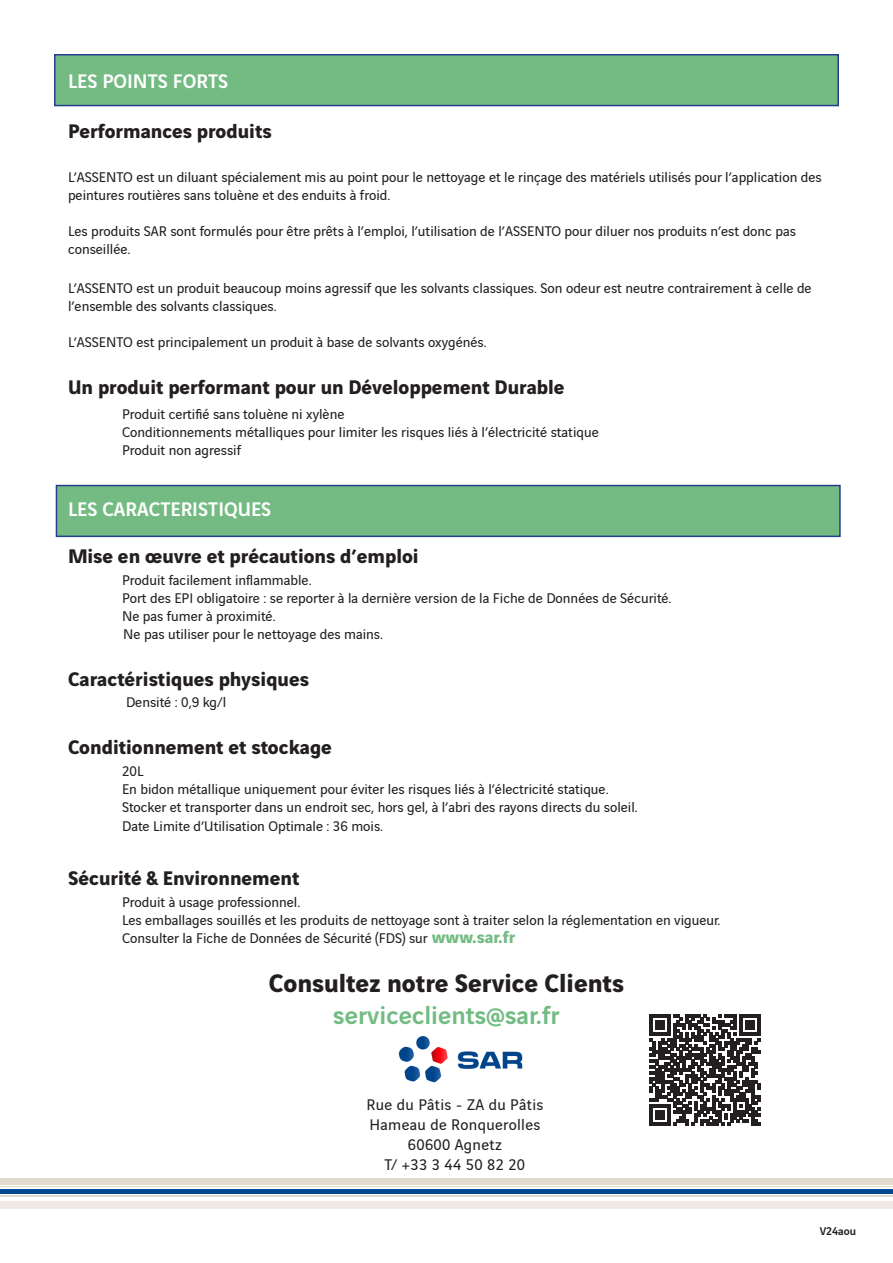
<style>
.page{position:relative;width:893px;height:1263px;background:#fff}
.page>*{position:absolute;margin:0;border:0;box-sizing:border-box;transform-origin:0 0}
.t1{font:700 27px "Vinci Sans";color:#231f20}
.t2{font:500 27px "Vinci Sans";color:#72bc82}
.t3{font:700 21px "Vinci Sans";color:#231f20}
.t4{font:500 21px "Vinci Sans";color:#fff}
.t5{font:16.5px/19.8px "Vinci Sans";letter-spacing:.02em;color:#231f20}
.t6{font:15px/18px "Vinci Sans";color:#231f20}
.t7{font:500 12px "Vinci Sans";color:#231f20}
.s1{font-weight:700;font-size:18px;color:#73bb82}
</style>
<div class="page">
<img style="left:398px;top:1036px;width:125px;height:47px">
<div style="left:54px;top:54px;width:785px;height:52px;background:#73bb82;border:2px solid #253f8e"></div>
<div style="left:56px;top:485px;width:785px;height:52px;background:#73bb82;border:2px solid #253f8e"></div>
<div style="left:0;top:1201px;width:893px;height:7px;background:#efeae5"></div>
<div style="left:0;top:1178px;width:893px;height:7px;background:#e1dacf"></div>
<hr style="left:0;top:1195px;width:893px;height:1px;background:#e1dacf">
<div style="left:0;top:1189px;width:893px;height:5px;background:#014990"></div>
<hr style="left:0;top:1186px;width:893px;height:1px;background:#e1dacf">
<svg style="left:650px;top:1014px;width:111px;height:111px"></svg>
<p class="t4" style="left:68px;top:65px;width:162px">LES POINTS FORTS</p>
<p class="t3" style="left:68px;top:115px;width:205px">Performances produits</p>
<p class="t6" style="left:68px;top:166px;width:755px">L’ASSENTO est un diluant spécialement mis au point pour le nettoyage et le rinçage des matériels utilisés pour l’application des peintures routières sans toluène et des enduits à froid.</p>
<p class="t6" style="left:68px;top:220px;width:729px">Les produits SAR sont formulés pour être prêts à l’emploi, l’utilisation de l’ASSENTO pour diluer nos produits n’est donc pas conseillée.</p>
<p class="t6" style="left:68px;top:278px;width:745px">L’ASSENTO est un produit beaucoup moins agressif que les solvants classiques. Son odeur est neutre contrairement à celle de l’ensemble des solvants classiques.</p>
<p class="t6" style="left:68px;top:332px;width:420px">L’ASSENTO est principalement un produit à base de solvants oxygénés.</p>
<p class="t3" style="left:68px;top:370px;width:498px">Un produit performant pour un Développement Durable</p>
<p class="t6" style="left:122px;top:404px;width:224px">Produit certifié sans toluène ni xylène</p>
<p class="t6" style="left:122px;top:422px;width:478px">Conditionnements métalliques pour limiter les risques liés à l’électricité statique</p>
<p class="t6" style="left:122px;top:440px;width:121px">Produit non agressif</p>
<p class="t4" style="left:68px;top:493px;width:205px">LES CARACTERISTIQUES</p>
<p class="t3" style="left:68px;top:540px;width:352px">Mise en œuvre et précautions d’emploi</p>
<p class="t6" style="left:122px;top:570px;width:191px">Produit facilement inflammable.</p>
<p class="t6" style="left:122px;top:588px;width:551px">Port des EPI obligatoire : se reporter à la dernière version de la Fiche de Données de Sécurité.</p>
<p class="t6" style="left:122px;top:606px;width:155px">Ne pas fumer à proximité.</p>
<p class="t6" style="left:123px;top:624px;width:261px">Ne pas utiliser pour le nettoyage des mains.</p>
<p class="t3" style="left:68px;top:662px;width:242px">Caractéristiques physiques</p>
<p class="t6" style="left:126px;top:692px;width:102px">Densité : 0,9 kg/l</p>
<p class="t3" style="left:68px;top:730px;width:265px">Conditionnement et stockage</p>
<p class="t6" style="left:122px;top:760px;width:23px">20L</p>
<p class="t6" style="left:122px;top:778px;width:488px">En bidon métallique uniquement pour éviter les risques liés à l’électricité statique.</p>
<p class="t6" style="left:122px;top:796px;width:517px">Stocker et transporter dans un endroit sec, hors gel, à l’abri des rayons directs du soleil.</p>
<p class="t6" style="left:122px;top:816px;width:263px">Date Limite d’Utilisation Optimale : 36 mois.</p>
<p class="t3" style="left:68px;top:861px;width:233px">Sécurité &amp; Environnement</p>
<p class="t6" style="left:122px;top:891px;width:180px">Produit à usage professionnel.</p>
<p class="t6" style="left:122px;top:909px;width:600px">Les emballages souillés et les produits de nettoyage sont à traiter selon la réglementation en vigueur.</p>
<p class="t6" style="left:122px;top:928px;width:395px">Consulter la Fiche de Données de Sécurité (FDS) sur <span class="s1">www.sar.fr</span></p>
<p class="t1" style="left:269px;top:962px;width:357px">Consultez notre Service Clients</p>
<p class="t2" style="left:333px;top:995px;width:228px">serviceclients@sar.fr</p>
<p class="t5" style="left:367px;top:1093px;width:178px">Rue du Pâtis - ZA du Pâtis<br>Hameau de Ronquerolles</p>
<p class="t5" style="left:408px;top:1133px;width:96px">60600 Agnetz</p>
<p class="t5" style="left:385px;top:1153px;width:142px">T/ +33 3 44 50 82 20</p>
<p class="t7" style="left:820px;top:1221px;width:38px">V24aou</p>
</div>
